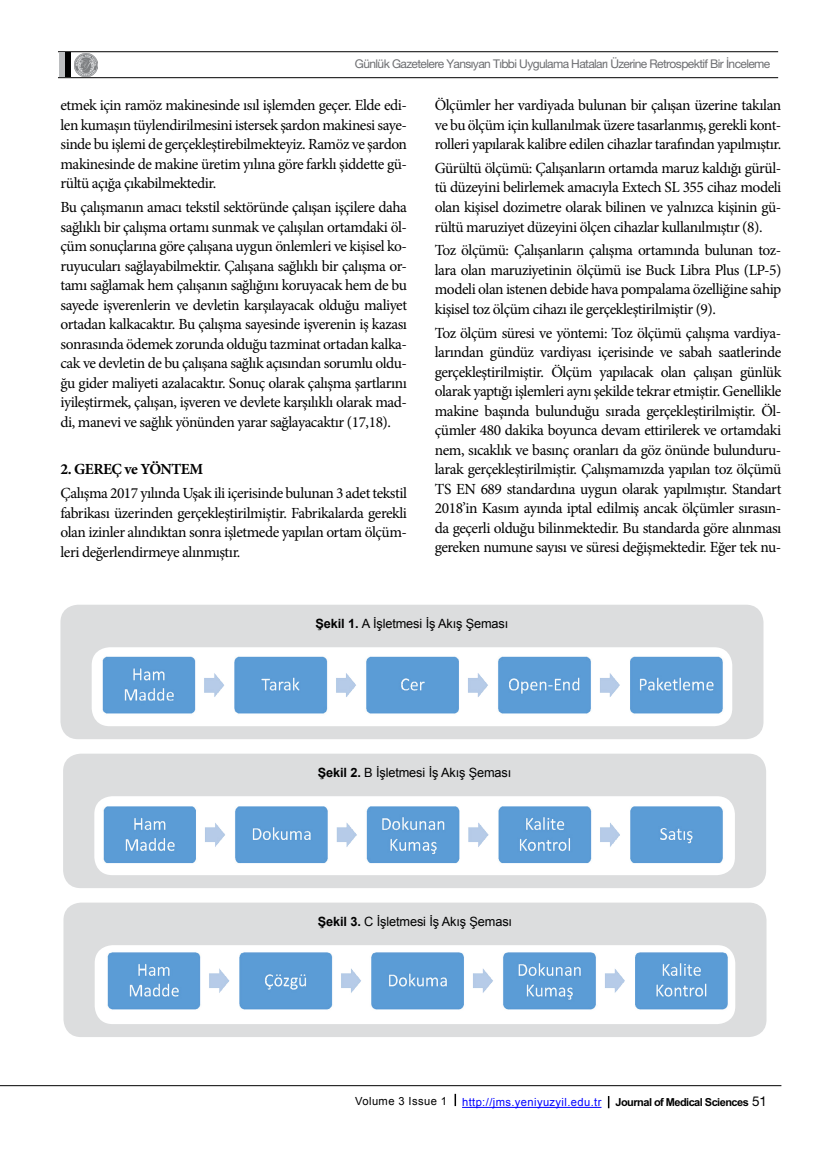
<style>
.page{position:relative;width:830px;height:1149px;background:#fff}
.page>*{position:absolute;margin:0;border:0;box-sizing:border-box;transform-origin:0 0}
.t1{font:15.45px/19.5px "Minion Pro";letter-spacing:-.03em;color:#000;text-align:justify}
.t2{font:700 15.45px "Minion Pro";letter-spacing:-.03em;color:#000}
.t3{font:12.75px "Arial";letter-spacing:-.01em;color:#000}
.t4{font:12px "Helvetica Neue LT Pro";letter-spacing:-.05em;color:#6d6e71}
.t5{font:11.25px "Arial";letter-spacing:.035em;color:#00f}
.t6{font:11.25px "Arial";letter-spacing:.035em;color:#000}
.t7{font:700 10.95px "Arial";letter-spacing:-.05em;color:#000}
.s1{font-weight:700}
.s2{font-family:"Helvetica Neue LT Pro";font-weight:400;font-size:13.5px}
</style>
<div class="page">
<svg style="left:607px;top:1096px;width:2px;height:11px"></svg>
<svg style="left:454px;top:1093px;width:2px;height:12px"></svg>
<hr style="left:462px;top:1106px;width:139px;height:1px;background:#00f">
<hr style="left:0;top:1084px;width:781px;height:1px;background:#000">
<hr style="left:58px;top:51px;width:719px;height:1px;background:#000">
<hr style="left:58px;top:77px;width:719px;height:1px;background:#000">
<div style="left:59px;top:52px;width:6px;height:25px;background:#bcbec0"></div>
<div style="left:65px;top:52px;width:6px;height:25px;background:#000"></div>
<img style="left:75px;top:53px;width:23px;height:23px">
<div style="left:60px;top:604px;width:703px;height:135px;background:#dcddde;border-radius:18px"></div>
<div style="left:63px;top:753px;width:702px;height:134px;background:#dcddde;border-radius:18px"></div>
<div style="left:63px;top:902px;width:703px;height:134px;background:#dcddde;border-radius:18px"></div>
<div style="left:92px;top:647px;width:640px;height:79px;background:#fff;border-radius:18px"></div>
<img style="left:92px;top:655px;width:640px;height:71px">
<img style="left:94px;top:796px;width:640px;height:78px">
<img style="left:95px;top:945px;width:640px;height:78px">
<p class="t4" style="left:355px;top:57px;width:417px">Günlük Gazetelere Yansıyan Tıbbi Uygulama Hataları Üzerine Retrospektif Bir İnceleme</p>
<p class="t1" style="left:60px;top:95px;width:348px">etmek için ramöz makinesinde ısıl işlemden geçer. Elde edi&shy;len kumaşın tüylendirilmesini istersek şardon makinesi saye&shy;sinde bu işlemi de gerçekleştirebilmekteyiz. Ramöz ve şardon makinesinde de makine üretim yılına göre farklı şiddette gü&shy;rültü açığa çıkabilmektedir.</p>
<p class="t1" style="left:60px;top:197px;width:348px">Bu çalışmanın amacı tekstil sektöründe çalışan işçilere daha sağlıklı bir çalışma ortamı sunmak ve çalışılan ortamdaki öl&shy;çüm sonuçlarına göre çalışana uygun önlemleri ve kişisel ko&shy;ruyucuları sağlayabilmektir. Çalışana sağlıklı bir çalışma or&shy;tamı sağlamak hem çalışanın sağlığını koruyacak hem de bu sayede işverenlerin ve devletin karşılayacak olduğu maliyet ortadan kalkacaktır. Bu çalışma sayesinde işverenin iş kazası sonrasında ödemek zorunda olduğu tazminat ortadan kalka&shy;cak ve devletin de bu çalışana sağlık açısından sorumlu oldu&shy;ğu gider maliyeti azalacaktır. Sonuç olarak çalışma şartlarını iyileştirmek, çalışan, işveren ve devlete karşılıklı olarak mad&shy;di, manevi ve sağlık yönünden yarar sağlayacaktır (17,18).</p>
<p class="t2" style="left:60px;top:458px;width:144px">2. GEREÇ ve YÖNTEM</p>
<p class="t1" style="left:60px;top:483px;width:348px">Çalışma 2017 yılında Uşak ili içerisinde bulunan 3 adet tekstil fabrikası üzerinden gerçekleştirilmiştir. Fabrikalarda gerekli olan izinler alındıktan sonra işletmede yapılan ortam ölçüm&shy;leri değerlendirmeye alınmıştır.</p>
<p class="t1" style="left:434px;top:95px;width:348px">Ölçümler her vardiyada bulunan bir çalışan üzerine takılan ve bu ölçüm için kullanılmak üzere tasarlanmış, gerekli kont&shy;rolleri yapılarak kalibre edilen cihazlar tarafından yapılmıştır.</p>
<p class="t1" style="left:434px;top:158px;width:348px">Gürültü ölçümü: Çalışanların ortamda maruz kaldığı gürül&shy;tü düzeyini belirlemek amacıyla Extech SL 355 cihaz modeli olan kişisel dozimetre olarak bilinen ve yalnızca kişinin gü&shy;rültü maruziyet düzeyini ölçen cihazlar kullanılmıştır (8).</p>
<p class="t1" style="left:434px;top:240px;width:348px">Toz ölçümü: Çalışanların çalışma ortamında bulunan toz&shy;lara olan maruziyetinin ölçümü ise Buck Libra Plus (LP-5) modeli olan istenen debide hava pompalama özelliğine sahip kişisel toz ölçüm cihazı ile gerçekleştirilmiştir (9).</p>
<p class="t1" style="left:434px;top:323px;width:348px">Toz ölçüm süresi ve yöntemi: Toz ölçümü çalışma vardiya&shy;larından gündüz vardiyası içerisinde ve sabah saatlerinde gerçekleştirilmiştir. Ölçüm yapılacak olan çalışan günlük olarak yaptığı işlemleri aynı şekilde tekrar etmiştir. Genellikle makine başında bulunduğu sırada gerçekleştirilmiştir. Öl&shy;çümler 480 dakika boyunca devam ettirilerek ve ortamdaki nem, sıcaklık ve basınç oranları da göz önünde bulunduru&shy;larak gerçekleştirilmiştir. Çalışmamızda yapılan toz ölçümü TS EN 689 standardına uygun olarak yapılmıştır. Standart 2018’in Kasım ayında iptal edilmiş ancak ölçümler sırasın&shy;da geçerli olduğu bilinmektedir. Bu standarda göre alınması gereken numune sayısı ve süresi değişmektedir. Eğer tek nu-</p>
<p class="t3" style="left:315px;top:614px;width:194px"><span class="s1">Şekil 1.</span> A İşletmesi İş Akış Şeması</p>
<p class="t3" style="left:318px;top:763px;width:195px"><span class="s1">Şekil 2.</span> B İşletmesi İş Akış Şeması</p>
<p class="t3" style="left:318px;top:912px;width:196px"><span class="s1">Şekil 3.</span> C İşletmesi İş Akış Şeması</p>
<p class="t6" style="left:355px;top:1093px;width:93px">Volume 3 Issue 1</p>
<p class="t5" style="left:462px;top:1094px;width:141px">http://jms.yeniyuzyil.edu.tr</p>
<p class="t7" style="left:615px;top:1095px;width:153px">Journal of Medical Sciences <span class="s2">51</span></p>
</div>
